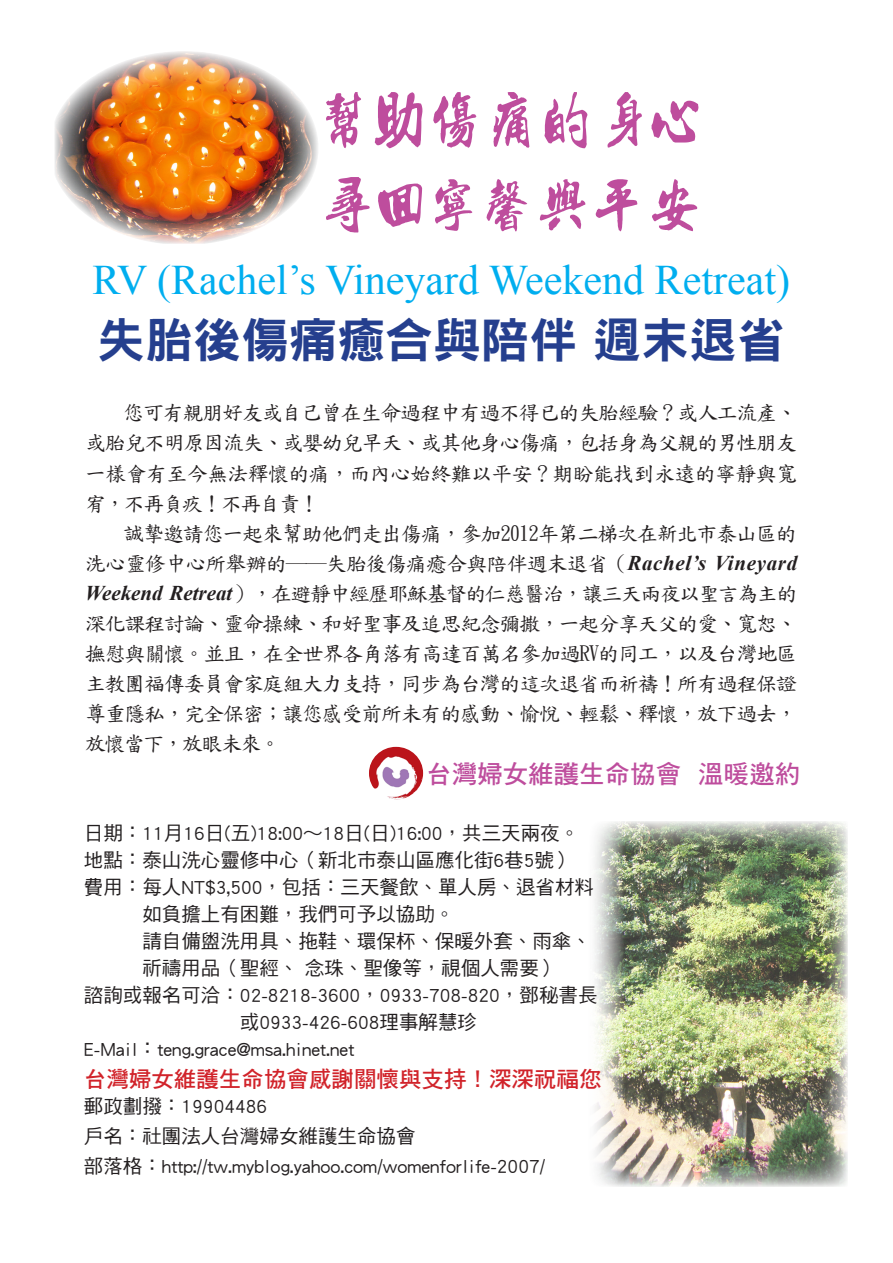
<style>
.page{position:relative;width:893px;height:1263px;background:#fff}
.page>*{position:absolute;margin:0;border:0;box-sizing:border-box;transform-origin:0 0}
.t1{font:48px "DF Hei Std W9";color:#253f8e}
.t2{font:42px "Times New Roman";color:#00aeef}
.t3{font:25.5px "DF Hei Std W7";color:#be4d9d}
.t4{font:22.5px "DF Hei Std W7";color:#d1232a}
.t5{font:21px/30px "DF Kai Shu SB Estd BF";letter-spacing:-.06em;color:#231f20;text-align:justify}
.t6{font:19.5px/30px "DF Hei Std W5";color:#231f20}
.s1{font-family:"Times New Roman";font-weight:700;font-style:italic}
</style>
<div class="page">
<img style="left:594px;top:821px;width:254px;height:366px">
<img style="left:369px;top:747px;width:54px;height:52px">
<img style="left:55px;top:51px;width:263px;height:193px">
<svg style="left:326px;top:92px;width:372px;height:56px"></svg>
<svg style="left:326px;top:177px;width:371px;height:55px"></svg>
<h2 class="t2" style="left:92px;top:251px;width:699px">RV (Rachel’s Vineyard Weekend Retreat)</h2>
<h1 class="t1" style="left:97px;top:314px;width:689px">失胎後傷痛癒合與陪伴 週末退省</h1>
<p class="t5" style="left:85px;top:398px;width:714px;text-indent:38px">您可有親朋好友或自己曾在生命過程中有過不得已的失胎經驗？或人工流產、或胎兒不明原因流失、或嬰幼兒早夭、或其他身心傷痛，包括身為父親的男性朋友一樣會有至今無法釋懷的痛，而內心始終難以平安？期盼能找到永遠的寧靜與寬宥，不再負疚！不再自責！</p>
<p class="t5" style="left:85px;top:518px;width:725px;text-align:left;text-indent:38px">誠摯邀請您一起來幫助他們走出傷痛，參加2012年第二梯次在新北市泰山區的洗心靈修中心所舉辦的──失胎後傷痛癒合與陪伴週末退省（<span class="s1">Rachel’s Vineyard Weekend Retreat</span>），在避靜中經歷耶穌基督的仁慈醫治，讓三天兩夜以聖言為主的深化課程討論、靈命操練、和好聖事及追思紀念彌撒，一起分享天父的愛、寬恕、撫慰與關懷。並且，在全世界各角落有高達百萬名參加過RV的同工，以及台灣地區主教團福傳委員會家庭組大力支持，同步為台灣的這次退省而祈禱！所有過程保證尊重隱私，完全保密；讓您感受前所未有的感動、愉悅、輕鬆、釋懷，放下過去，放懷當下，放眼未來。</p>
<p class="t3" style="left:426px;top:760px;width:375px">台灣婦女維護生命協會 溫暖邀約</p>
<p class="t6" style="left:84px;top:818px;width:497px">日期：11月16日(五)18:00～18日(日)16:00，共三天兩夜。</p>
<p class="t6" style="left:84px;top:845px;width:491px">地點：泰山洗心靈修中心（新北市泰山區應化街6巷5號）</p>
<p class="t6" style="left:84px;top:872px;width:512px">費用：每人NT$3,500，包括：三天餐飲、單人房、退省材料</p>
<p class="t6" style="left:142px;top:899px;width:313px">如負擔上有困難，我們可予以協助。</p>
<p class="t6" style="left:142px;top:926px;width:450px">請自備盥洗用具、拖鞋、環保杯、保暖外套、雨傘、</p>
<p class="t6" style="left:142px;top:953px;width:417px">祈禱用品（聖經、 念珠、聖像等，視個人需要）</p>
<p class="t6" style="left:84px;top:980px;width:515px">諮詢或報名可洽：02-8218-3600，0933-708-820，鄧秘書長</p>
<p class="t6" style="left:240px;top:1007px;width:239px">或0933-426-608理事解慧珍</p>
<p class="t6" style="left:84px;top:1034px;width:272px">E-Mail：teng.grace@msa.hinet.net</p>
<p class="t4" style="left:84px;top:1066px;width:519px">台灣婦女維護生命協會感謝關懷與支持！深深祝福您</p>
<p class="t6" style="left:84px;top:1091px;width:463px">郵政劃撥：19904486<br>戶名：社團法人台灣婦女維護生命協會<br>部落格：http://tw.myblog.yahoo.com/womenforlife-2007/</p>
</div>
